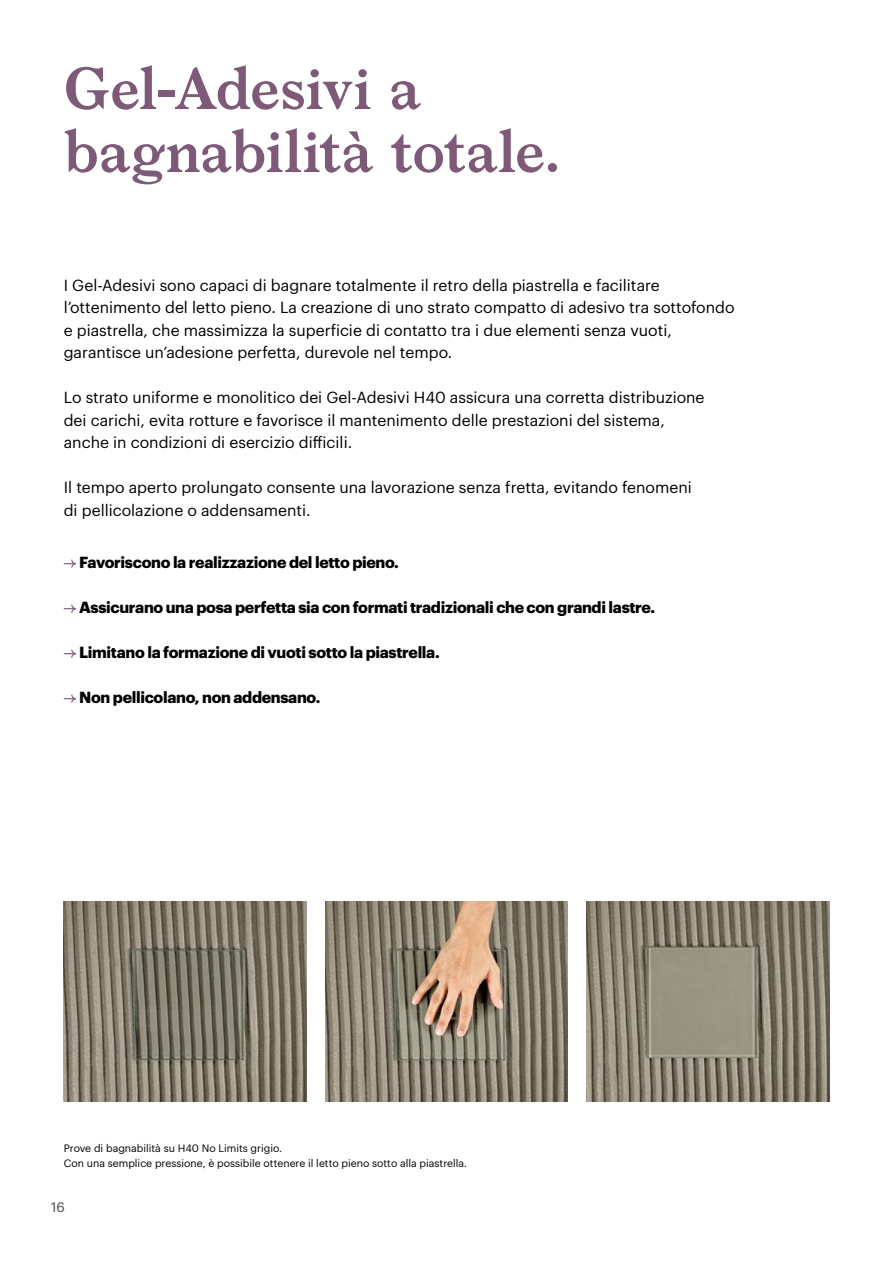
<style>
.page{position:relative;width:893px;height:1263px;background:#fff}
.page>*{position:absolute;margin:0;border:0;box-sizing:border-box;transform-origin:0 0}
.t1{font:600 57px/63px "Larish Neue";letter-spacing:-.01em;color:#7e5a78}
.t2{font:15.75px/22.5px "Graphik";color:#000}
.t3{font:700 15.75px "Graphik";letter-spacing:-.02em;color:#000}
.t4{font:13.5px "Graphik";color:#474949}
.t5{font:10.5px/15px "Graphik";color:#000}
</style>
<div class="page">
<svg style="left:64px;top:559px;width:12px;height:9px"></svg>
<svg style="left:64px;top:604px;width:12px;height:9px"></svg>
<svg style="left:64px;top:649px;width:12px;height:9px"></svg>
<svg style="left:64px;top:694px;width:12px;height:9px"></svg>
<img style="left:325px;top:901px;width:243px;height:201px">
<img style="left:586px;top:901px;width:243px;height:201px">
<img style="left:64px;top:901px;width:243px;height:201px">
<h1 class="t1" style="left:64px;top:53px;width:498px">Gel-Adesivi a bagnabilità totale.</h1>
<p class="t2" style="left:64px;top:272px;width:672px">I Gel-Adesivi sono capaci di bagnare totalmente il retro della piastrella e facilitare l’ottenimento del letto pieno. La creazione di uno strato compatto di adesivo tra sottofondo e piastrella, che massimizza la superficie di contatto tra i due elementi senza vuoti, garantisce un’adesione perfetta, durevole nel tempo.</p>
<p class="t2" style="left:64px;top:385px;width:642px">Lo strato uniforme e monolitico dei Gel-Adesivi H40 assicura una corretta distribuzione dei carichi, evita rotture e favorisce il mantenimento delle prestazioni del sistema, anche in condizioni di esercizio difficili.</p>
<p class="t2" style="left:64px;top:475px;width:629px">Il tempo aperto prolungato consente una lavorazione senza fretta, evitando fenomeni di pellicolazione o addensamenti.</p>
<p class="t3" style="left:79px;top:550px;width:321px">Favoriscono la realizzazione del letto pieno.</p>
<p class="t3" style="left:79px;top:595px;width:578px">Assicurano una posa perfetta sia con formati tradizionali che con grandi lastre.</p>
<p class="t3" style="left:79px;top:640px;width:362px">Limitano la formazione di vuoti sotto la piastrella.</p>
<p class="t3" style="left:79px;top:685px;width:243px">Non pellicolano, non addensano.</p>
<p class="t5" style="left:64px;top:1140px;width:405px">Prove di bagnabilità su H40 No Limits grigio.<br>Con una semplice pressione, è possibile ottenere il letto pieno sotto alla piastrella.</p>
<p class="t4" style="left:51px;top:1197px;width:15px">16</p>
</div>
